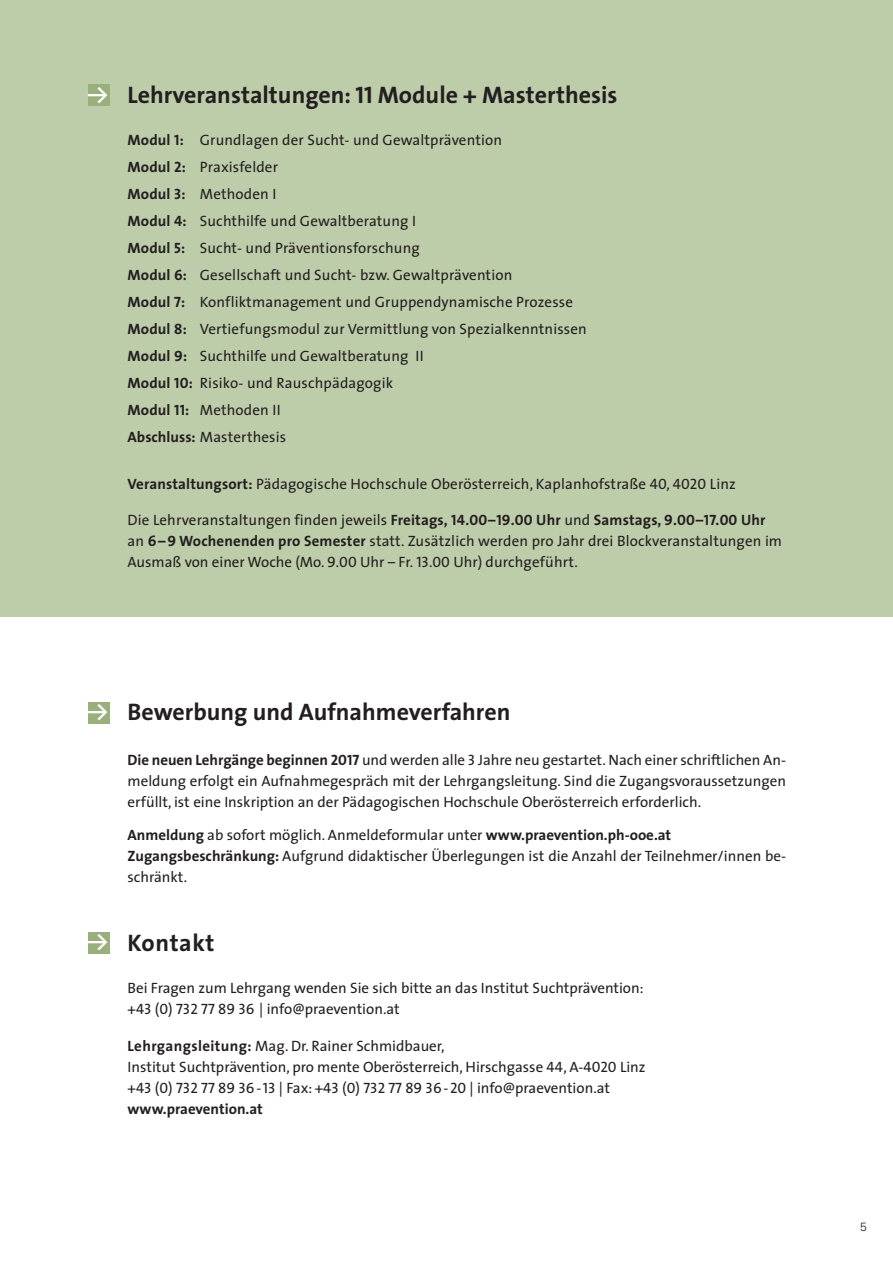
<style>
.page{position:relative;width:893px;height:1263px;background:#fff}
.page>*{position:absolute;margin:0;border:0;box-sizing:border-box;transform-origin:0 0}
.t1{font:700 24px "The Sans";color:#231f20}
.t2{font:700 24px "The Sans";letter-spacing:.025em;color:#231f20}
.t3{font:20.25px "The Sans Bold Expert";color:#fff}
.t4{font:15px/27px "The Sans";letter-spacing:.01em;color:#231f20}
.t5{font:15px "The Sans Caps";color:#231f20}
.t6{font:700 15px "The Sans";color:#231f20}
.t7{font:300 12px "Univers";color:#231f20}
.s1{font-family:"The Sans Bold Caps";font-weight:400}
.s2{font-weight:700}
.s3{font-family:"The Sans Bold Caps"}
.s4{font-family:"The Sans Caps"}
.s5{font-family:"The Sans"}
</style>
<div class="page">
<div style="left:0;top:0;width:893px;height:617px;background:#bdcca9"></div>
<div style="left:88px;top:85px;width:21px;height:21px;background:#9ab07c"></div>
<div style="left:88px;top:702px;width:21px;height:21px;background:#9ab07c"></div>
<div style="left:88px;top:932px;width:21px;height:21px;background:#9ab07c"></div>
<h2 class="t3" style="left:88px;top:87px;width:22px">Y</h2>
<h1 class="t1" style="left:128px;top:86px;width:491px">Lehrveranstaltungen: <span class="s1">11</span> Module + Masterthesis</h1>
<p class="t4" style="left:128px;top:128px;width:461px"><span class="s2">Modul</span> <span class="s3">1</span><span class="s2">:</span> Grundlagen der Sucht- und Gewaltprävention<br><span class="s2">Modul</span> <span class="s3">2</span><span class="s2">:</span> Praxisfelder<br><span class="s2">Modul</span> <span class="s3">3</span><span class="s2">:</span> Methoden I<br><span class="s2">Modul</span> <span class="s3">4</span><span class="s2">:</span> Suchthilfe und Gewaltberatung I<br><span class="s2">Modul</span> <span class="s3">5</span><span class="s2">:</span> Sucht- und Präventionsforschung<br><span class="s2">Modul</span> <span class="s3">6</span><span class="s2">:</span> Gesellschaft und Sucht- bzw. Gewaltprävention<br><span class="s2">Modul</span> <span class="s3">7</span><span class="s2">:</span> Konfliktmanagement und Gruppendynamische Prozesse <span class="s2">Modul</span> <span class="s3">8</span><span class="s2">:</span> Vertiefungsmodul zur Vermittlung von Spezialkenntnissen <span class="s2">Modul</span> <span class="s3">9</span><span class="s2">:</span> Suchthilfe und Gewaltberatung II<br><span class="s2">Modul</span> <span class="s3">10</span><span class="s2">:</span> Risiko- und Rauschpädagogik<br><span class="s2">Modul</span> <span class="s3">11</span><span class="s2">:</span> Methoden II<br><span class="s2">Abschluss:</span> Masterthesis</p>
<p class="t4" style="left:128px;top:471px;width:610px"><span class="s2">Veranstaltungsort:</span> Pädagogische Hochschule Oberösterreich, Kaplanhofstraße <span class="s4">40, 4020</span> Linz</p>
<p class="t4" style="left:128px;top:510px;width:656px;line-height:21px">Die Lehrveranstaltungen finden jeweils <span class="s2">Freitags,</span> <span class="s3">14.00–19.00</span> <span class="s2">Uhr</span> und <span class="s2">Samstags,</span> <span class="s3">9.00–17.00</span> <span class="s2">Uhr </span>an <span class="s2">6–</span><span class="s3">9</span> <span class="s2">Wochenenden pro Semester</span> statt. Zusätzlich werden pro Jahr drei Blockveranstaltungen im<br>Ausmaß von einer Woche (Mo. <span class="s4">9.00</span> Uhr – Fr. <span class="s4">13.00</span> Uhr) durchgeführt.</p>
<h2 class="t3" style="left:88px;top:705px;width:22px">Y</h2>
<h1 class="t1" style="left:128px;top:702px;width:384px">Bewerbung und Aufnahmeverfahren</h1>
<p class="t4" style="left:128px;top:750px;width:660px;line-height:21px;text-align:justify"><span class="s2">Die neuen Lehrgänge beginnen</span> <span class="s3">2017</span> und werden alle <span class="s4">3</span> Jahre neu gestartet. Nach einer schriftlichen An&shy;meldung erfolgt ein Aufnahmegespräch mit der Lehrgangsleitung. Sind die Zugangsvoraussetzungen erfüllt, ist eine Inskription an der Pädagogischen Hochschule Oberösterreich erforderlich.</p>
<p class="t4" style="left:128px;top:825px;width:660px;line-height:21px"><span class="s2">Anmeldung</span> ab sofort möglich. Anmeldeformular unter <span class="s2">www.praevention.ph-ooe.at<br>Zugangsbeschränkung:</span> Aufgrund didaktischer Überlegungen ist die Anzahl der Teilnehmer/innen be&shy;schränkt.</p>
<h2 class="t3" style="left:88px;top:934px;width:22px">Y</h2>
<h1 class="t2" style="left:128px;top:933px;width:89px">Kontakt</h1>
<p class="t4" style="left:128px;top:978px;width:518px;line-height:21px">Bei Fragen zum Lehrgang wenden Sie sich bitte an das Institut Suchtprävention: +<span class="s4">43 (0) 732 77 89 36</span> | info@praevention.at</p>
<p class="t4" style="left:128px;top:1037px;width:520px;line-height:21px"><span class="s2">Lehrgangsleitung:</span> Mag. Dr. Rainer Schmidbauer,<br>Institut Suchtprävention, pro mente Oberösterreich, Hirschgasse <span class="s4">44, A-4020</span> Linz</p>
<p class="t5" style="left:128px;top:1083px;width:484px"><span class="s5">+</span>43 (0) 732 77 89 36-13 <span class="s5">| Fax:</span> +43 (0) 732 77 89 36-20 <span class="s5">| info@praevention.at</span></p>
<p class="t6" style="left:128px;top:1103px;width:137px">www.praevention.at</p>
<p class="t7" style="left:860px;top:1222px;width:8px">5</p>
</div>
